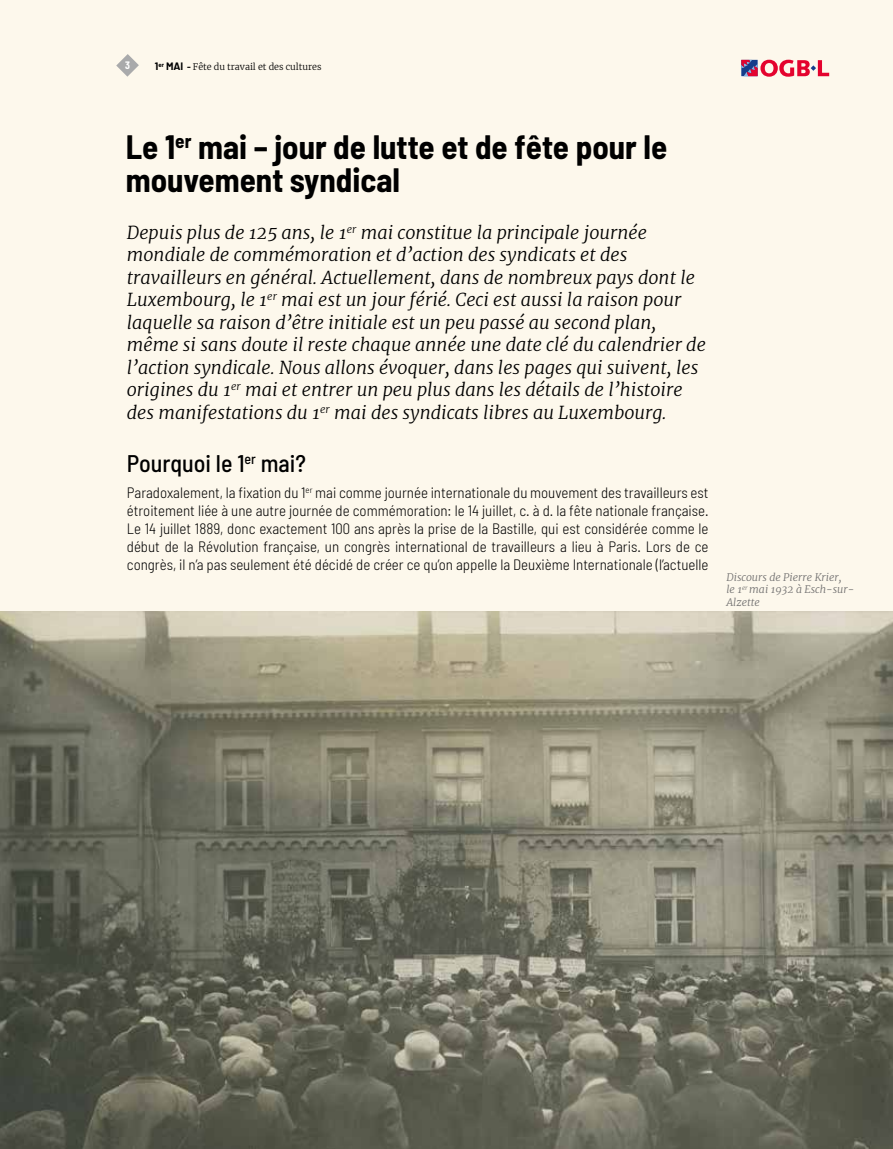
<style>
.page{position:relative;width:893px;height:1149px;background:#fff}
.page>*{position:absolute;margin:0;border:0;box-sizing:border-box;transform-origin:0 0}
.t1{font:700 semi-condensed 33px/33px "Barlow";color:#000}
.t2{font:500 semi-condensed 24px "Barlow";color:#000}
.t3{font:italic 300 18px/22.5px "Merriweather";color:#000}
.t4{font:300 semi-condensed 15px/18px "Barlow";color:#000;text-align:justify}
.t5{font:italic 300 10.5px/12.6px "Merriweather";color:#706f6f}
.t6{font:700 10.5px "Barlow Condensed";color:#fff}
.t7{font:300 9px "Merriweather";color:#000}
.t8{font:700 6.15px "Barlow";color:#000}
.s1{font-family:"Barlow";font-weight:700;font-size:10.5px}
.s2{font-family:"Barlow";font-weight:700}
.s3{font-size:10.5px}
</style>
<div class="page">
<div style="left:0;top:0;width:893px;height:1148px;background:#fdf8ec"></div>
<img style="left:0;top:611px;width:893px;height:537px">
<svg style="left:116px;top:54px;width:23px;height:23px"></svg>
<svg style="left:741px;top:60px;width:88px;height:17px"></svg>
<p class="t6" style="left:125px;top:58px;width:6px">3</p>
<p class="t7" style="left:166px;top:61px;width:157px"><span class="s1">MAI</span> <span class="s2">-</span> Fête du travail et des cultures</p>
<p class="t8" style="left:155px;top:61px;width:11px"><span class="s3">1</span>er</p>
<h1 class="t1" style="left:126px;top:129px;width:543px">Le 1<sup>er</sup> mai – jour de lutte et de fête pour le mouvement syndical</h1>
<p class="t3" style="left:127px;top:220px;width:581px">Depuis plus de 125 ans, le 1<sup>er</sup> mai constitue la principale journée mondiale de commémoration et d’action des syndicats et des travailleurs en général. Actuellement, dans de nombreux pays dont le Luxembourg, le 1<sup>er</sup> mai est un jour férié. Ceci est aussi la raison pour laquelle sa raison d’être initiale est un peu passé au second plan, même si sans doute il reste chaque année une date clé du calendrier de l’action syndicale. Nous allons évoquer, dans les pages qui suivent, les origines du 1<sup>er</sup> mai et entrer un peu plus dans les détails de l’histoire des manifestations du 1<sup>er</sup> mai des syndicats libres au Luxembourg.</p>
<h2 class="t2" style="left:127px;top:448px;width:181px">Pourquoi le 1<sup>er</sup> mai?</h2>
<p class="t4" style="left:127px;top:483px;width:583px">Paradoxalement, la fixation du 1<sup>er</sup> mai comme journée internationale du mouvement des travailleurs est étroitement liée à une autre journée de commémoration: le 14 juillet, c. à d. la fête nationale française.<br>Le 14 juillet 1889, donc exactement 100 ans après la prise de la Bastille, qui est considérée comme le début de la Révolution française, un congrès international de travailleurs a lieu à Paris. Lors de ce congrès, il n’a pas seulement été décidé de créer ce qu’on appelle la Deuxième Internationale (l’actuelle</p>
<p class="t5" style="left:726px;top:570px;width:129px">Discours de Pierre Krier,<br>le 1<sup>er</sup> mai 1932 à Esch-sur-<br>Alzette</p>
</div>
